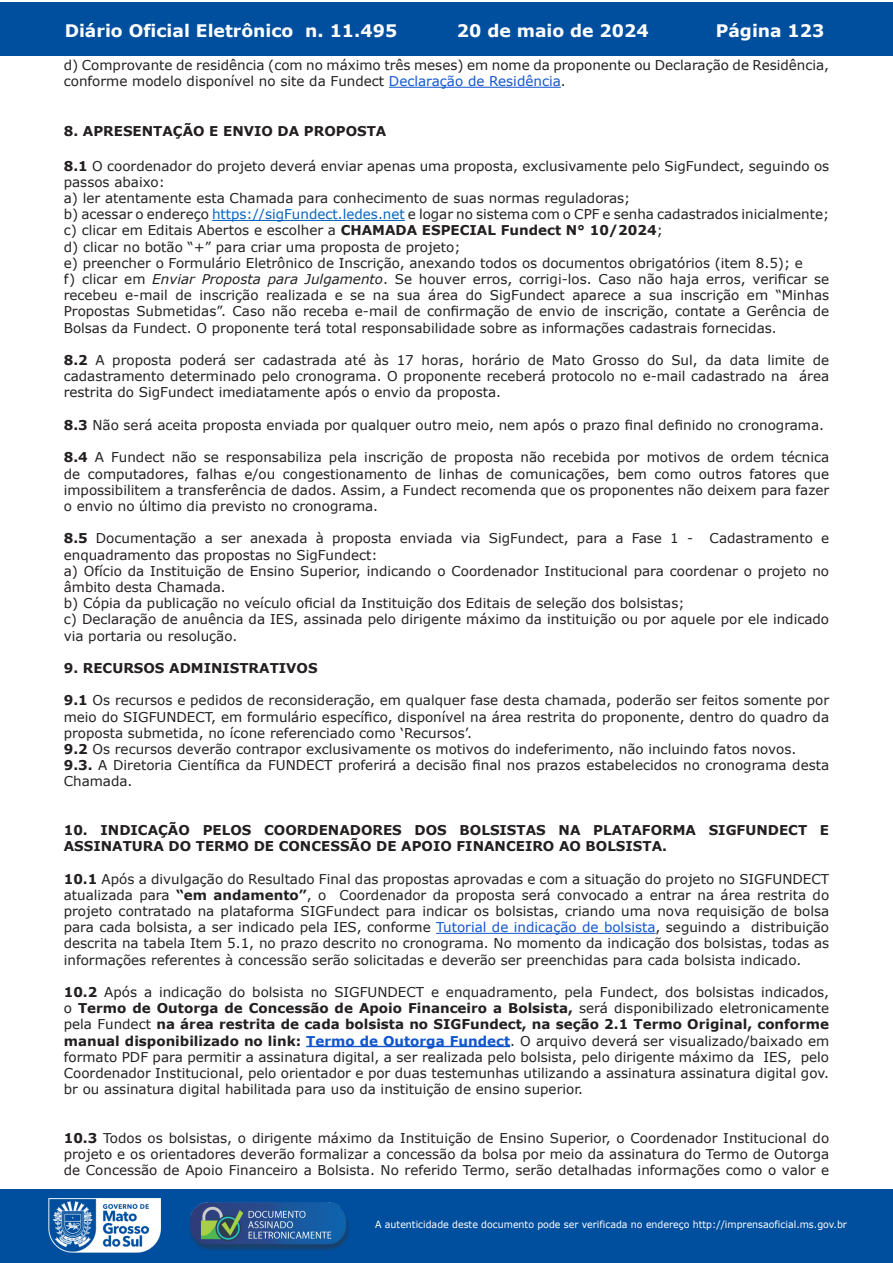
<style>
.page{position:relative;width:893px;height:1263px;background:#fff}
.page>*{position:absolute;margin:0;border:0;box-sizing:border-box;transform-origin:0 0}
.t1{font:700 17.25px "Verdana";color:#fff}
.t2{font:13.5px/16.2px "Verdana";color:#231f20;text-align:justify}
.t3{font:700 13.5px/16.2px "Verdana";color:#231f20}
.t4{font:9.9px "Verdana";color:#fff;scale:.95 1}
.s1{color:#15c}
.s2{font-weight:700}
.s3{color:#0563c1}
.s4{font-style:italic}
.s5{font-weight:700;color:#15c}
</style>
<div class="page">
<div style="left:0;top:2px;width:893px;height:53px;background:#004f9f"></div>
<div style="left:1px;top:1189px;width:892px;height:74px;background:#004f9f"></div>
<img style="left:49px;top:1198px;width:111px;height:54px">
<img style="left:185px;top:1201px;width:168px;height:54px">
<hr style="left:389px;top:87px;width:172px;height:1px;background:#15c">
<hr style="left:212px;top:220px;width:193px;height:1px;background:#0563c1">
<hr style="left:436px;top:933px;width:220px;height:1px;background:#15c">
<hr style="left:306px;top:1046px;width:204px;height:1px;background:#15c">
<p class="t1" style="left:65px;top:18px;width:334px">Diário Oficial Eletrônico n. 11.495</p>
<p class="t1" style="left:457px;top:18px;width:193px">20 de maio de 2024</p>
<p class="t1" style="left:716px;top:18px;width:110px">Página 123</p>
<p class="t2" style="left:64px;top:57px;width:767px">d) Comprovante de residência (com no máximo três meses) em nome da proponente ou Declaração de Residência, conforme modelo disponível no site da Fundect <span class="s1">Declaração de Residência</span>.</p>
<p class="t3" style="left:64px;top:123px;width:324px">8. APRESENTAÇÃO E ENVIO DA PROPOSTA</p>
<p class="t2" style="left:64px;top:157px;width:767px;text-align:left"><span class="s2">8.1</span> O coordenador do projeto deverá enviar apenas uma proposta, exclusivamente pelo SigFundect, seguindo os passos abaixo:<br>a) ler atentamente esta Chamada para conhecimento de suas normas reguladoras;<br>b) acessar o endereço <span class="s3">https://sigFundect.ledes.net</span> e logar no sistema com o CPF e senha cadastrados inicialmente; c) clicar em Editais Abertos e escolher a <span class="s2">CHAMADA ESPECIAL Fundect N° 10/2024</span>;<br>d) clicar no botão “+” para criar uma proposta de projeto;<br>e) preencher o Formulário Eletrônico de Inscrição, anexando todos os documentos obrigatórios (item 8.5); e<br>f) clicar em <span class="s4">Enviar Proposta para Julgamento</span>. Se houver erros, corrigi-los. Caso não haja erros, verificar se recebeu e-mail de inscrição realizada e se na sua área do SigFundect aparece a sua inscrição em “Minhas Propostas Submetidas”. Caso não receba e-mail de confirmação de envio de inscrição, contate a Gerência de Bolsas da Fundect. O proponente terá total responsabilidade sobre as informações cadastrais fornecidas.</p>
<p class="t2" style="left:64px;top:352px;width:767px"><span class="s2">8.2</span> A proposta poderá ser cadastrada até às 17 horas, horário de Mato Grosso do Sul, da data limite de cadastramento determinado pelo cronograma. O proponente receberá protocolo no e-mail cadastrado na área restrita do SigFundect imediatamente após o envio da proposta.</p>
<p class="t2" style="left:64px;top:417px;width:762px"><span class="s2">8.3</span> Não será aceita proposta enviada por qualquer outro meio, nem após o prazo final definido no cronograma.</p>
<p class="t2" style="left:64px;top:449px;width:767px"><span class="s2">8.4</span> A Fundect não se responsabiliza pela inscrição de proposta não recebida por motivos de ordem técnica de computadores, falhas e/ou congestionamento de linhas de comunicações, bem como outros fatores que impossibilitem a transferência de dados. Assim, a Fundect recomenda que os proponentes não deixem para fazer o envio no último dia previsto no cronograma.</p>
<p class="t2" style="left:64px;top:530px;width:767px;text-align:left"><span class="s2">8.5</span> Documentação a ser anexada à proposta enviada via SigFundect, para a Fase 1 - Cadastramento e enquadramento das propostas no SigFundect:<br>a) Ofício da Instituição de Ensino Superior, indicando o Coordenador Institucional para coordenar o projeto no âmbito desta Chamada.<br>b) Cópia da publicação no veículo oficial da Instituição dos Editais de seleção dos bolsistas;<br>c) Declaração de anuência da IES, assinada pelo dirigente máximo da instituição ou por aquele por ele indicado via portaria ou resolução.</p>
<p class="t3" style="left:64px;top:660px;width:255px">9. RECURSOS ADMINISTRATIVOS</p>
<p class="t2" style="left:64px;top:692px;width:767px;text-align:left"><span class="s2">9.1</span> Os recursos e pedidos de reconsideração, em qualquer fase desta chamada, poderão ser feitos somente por meio do SIGFUNDECT, em formulário específico, disponível na área restrita do proponente, dentro do quadro da proposta submetida, no ícone referenciado como ‘Recursos’.<br><span class="s2">9.2</span> Os recursos deverão contrapor exclusivamente os motivos do indeferimento, não incluindo fatos novos.<br><span class="s2">9.3.</span> A Diretoria Científica da FUNDECT proferirá a decisão final nos prazos estabelecidos no cronograma desta Chamada.</p>
<p class="t3" style="left:64px;top:822px;width:767px">10. INDICAÇÃO PELOS COORDENADORES DOS BOLSISTAS NA PLATAFORMA SIGFUNDECT E<br>ASSINATURA DO TERMO DE CONCESSÃO DE APOIO FINANCEIRO AO BOLSISTA.</p>
<p class="t2" style="left:64px;top:870px;width:767px"><span class="s2">10.1</span> Após a divulgação do Resultado Final das propostas aprovadas e com a situação do projeto no SIGFUNDECT atualizada para <span class="s2">“em andamento”</span>, o Coordenador da proposta será convocado a entrar na área restrita do projeto contratado na plataforma SIGFundect para indicar os bolsistas, criando uma nova requisição de bolsa para cada bolsista, a ser indicado pela IES, conforme <span class="s1">Tutorial de indicação de bolsista</span>, seguindo a distribuição descrita na tabela Item 5.1, no prazo descrito no cronograma. No momento da indicação dos bolsistas, todas as informações referentes à concessão serão solicitadas e deverão ser preenchidas para cada bolsista indicado.</p>
<p class="t2" style="left:64px;top:984px;width:767px"><span class="s2">10.2</span> Após a indicação do bolsista no SIGFUNDECT e enquadramento, pela Fundect, dos bolsistas indicados, o <span class="s2">Termo de Outorga de Concessão de Apoio Financeiro a Bolsista,</span> será disponibilizado eletronicamente pela Fundect <span class="s2">na área restrita de cada bolsista no SIGFundect, na seção 2.1 Termo Original, conforme manual disponibilizado no link:</span> <span class="s5">Termo de Outorga Fundect</span>. O arquivo deverá ser visualizado/baixado em formato PDF para permitir a assinatura digital, a ser realizada pelo bolsista, pelo dirigente máximo da IES, pelo Coordenador Institucional, pelo orientador e por duas testemunhas utilizando a assinatura assinatura digital gov. br ou assinatura digital habilitada para uso da instituição de ensino superior.</p>
<p class="t2" style="left:64px;top:1129px;width:767px"><span class="s2">10.3</span> Todos os bolsistas, o dirigente máximo da Instituição de Ensino Superior, o Coordenador Institucional do projeto e os orientadores deverão formalizar a concessão da bolsa por meio da assinatura do Termo de Outorga de Concessão de Apoio Financeiro a Bolsista. No referido Termo, serão detalhadas informações como o valor e</p>
<p class="t4" style="left:375px;top:1218px;width:498px">A autenticidade deste documento pode ser verificada no endereço http://imprensaoficial.ms.gov.br</p>
</div>
